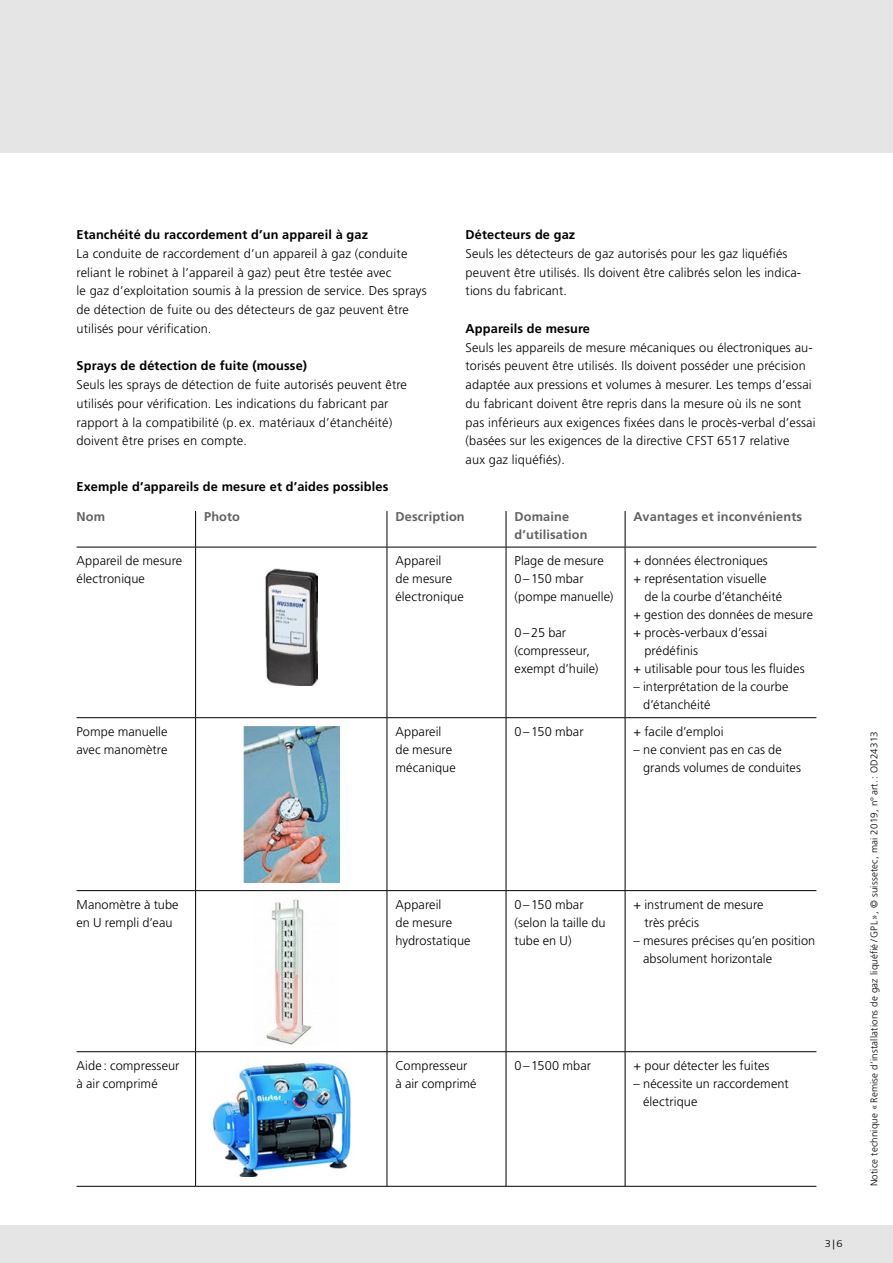
<style>
.page{position:relative;width:893px;height:1263px;background:#e5e5e5}
.page>*{position:absolute;margin:0;border:0;box-sizing:border-box;transform-origin:0 0}
.t1{font:300 12.75px/18px "Frutiger LT Std";letter-spacing:.01em;color:#000}
.t2{font:700 12.75px "Frutiger LT Std";letter-spacing:.01em;color:#000}
.t3{font:700 12.75px/18px "Frutiger LT Std";letter-spacing:.01em;color:#626261}
.t4{font:300 9.75px "Frutiger LT Std";letter-spacing:.02em;color:#000}
</style>
<div class="page">
<div style="left:0;top:153px;width:893px;height:1072px;background:#fff"></div>
<hr style="left:196px;top:890px;width:191px;height:1px;background:#000">
<hr style="left:387px;top:890px;width:119px;height:1px;background:#000">
<hr style="left:506px;top:890px;width:119px;height:1px;background:#000">
<hr style="left:625px;top:890px;width:191px;height:1px;background:#000">
<hr style="left:196px;top:1186px;width:191px;height:1px;background:#000">
<hr style="left:387px;top:1186px;width:119px;height:1px;background:#000">
<hr style="left:506px;top:1186px;width:119px;height:1px;background:#000">
<hr style="left:625px;top:1186px;width:191px;height:1px;background:#000">
<hr style="left:387px;top:717px;width:119px;height:1px;background:#000">
<hr style="left:506px;top:717px;width:119px;height:1px;background:#000">
<hr style="left:625px;top:717px;width:191px;height:1px;background:#000">
<hr style="left:387px;top:1051px;width:119px;height:1px;background:#000">
<hr style="left:506px;top:1051px;width:119px;height:1px;background:#000">
<hr style="left:625px;top:1051px;width:191px;height:1px;background:#000">
<hr style="left:77px;top:547px;width:119px;height:1px;background:#000">
<hr style="left:196px;top:547px;width:191px;height:1px;background:#000">
<hr style="left:387px;top:547px;width:119px;height:1px;background:#000">
<hr style="left:506px;top:547px;width:119px;height:1px;background:#000">
<hr style="left:625px;top:547px;width:191px;height:1px;background:#000">
<hr style="left:77px;top:717px;width:119px;height:1px;background:#000">
<hr style="left:196px;top:717px;width:191px;height:1px;background:#000">
<hr style="left:77px;top:890px;width:119px;height:1px;background:#000">
<hr style="left:77px;top:1051px;width:119px;height:1px;background:#000">
<hr style="left:196px;top:1051px;width:191px;height:1px;background:#000">
<hr style="left:77px;top:1186px;width:119px;height:1px;background:#000">
<hr style="left:195px;top:547px;width:1px;height:170px;background:#000">
<hr style="left:387px;top:547px;width:1px;height:170px;background:#000">
<hr style="left:195px;top:718px;width:1px;height:172px;background:#000">
<hr style="left:387px;top:718px;width:1px;height:172px;background:#000">
<hr style="left:195px;top:891px;width:1px;height:160px;background:#000">
<hr style="left:387px;top:891px;width:1px;height:160px;background:#000">
<hr style="left:195px;top:1052px;width:1px;height:134px;background:#000">
<hr style="left:387px;top:1052px;width:1px;height:134px;background:#000">
<hr style="left:195px;top:511px;width:1px;height:36px;background:#000">
<hr style="left:387px;top:511px;width:1px;height:36px;background:#000">
<hr style="left:506px;top:511px;width:1px;height:36px;background:#000">
<hr style="left:625px;top:511px;width:1px;height:36px;background:#000">
<hr style="left:506px;top:547px;width:1px;height:170px;background:#000">
<hr style="left:625px;top:547px;width:1px;height:170px;background:#000">
<hr style="left:506px;top:718px;width:1px;height:172px;background:#000">
<hr style="left:625px;top:718px;width:1px;height:172px;background:#000">
<hr style="left:506px;top:891px;width:1px;height:160px;background:#000">
<hr style="left:625px;top:891px;width:1px;height:160px;background:#000">
<hr style="left:506px;top:1052px;width:1px;height:134px;background:#000">
<hr style="left:625px;top:1052px;width:1px;height:134px;background:#000">
<img style="left:265px;top:569px;width:52px;height:117px">
<img style="left:243px;top:726px;width:96px;height:156px">
<img style="left:266px;top:899px;width:46px;height:146px">
<img style="left:209px;top:1063px;width:142px;height:113px">
<p class="t2" style="left:77px;top:227px;width:293px">Etanchéité du raccordement d’un appareil à gaz</p>
<p class="t1" style="left:77px;top:244px;width:352px;line-height:18.8px">La conduite de raccordement d’un appareil à gaz (conduite reliant le robinet à l’appareil à gaz) peut être testée avec<br>le gaz d’exploitation soumis à la pression de service. Des sprays de détection de fuite ou des détecteurs de gaz peuvent être utilisés pour vérification.</p>
<p class="t2" style="left:77px;top:359px;width:232px">Sprays de détection de fuite (mousse)</p>
<p class="t1" style="left:77px;top:376px;width:332px;line-height:18.8px">Seuls les sprays de détection de fuite autorisés peuvent être utilisés pour vérification. Les indications du fabricant par rapport à la compatibilité (p. ex. matériaux d’étanchéité) doivent être prises en compte.</p>
<p class="t2" style="left:77px;top:479px;width:313px">Exemple d’appareils de mesure et d’aides possibles</p>
<p class="t2" style="left:466px;top:227px;width:111px">Détecteurs de gaz</p>
<p class="t1" style="left:466px;top:244px;width:337px;line-height:18.8px">Seuls les détecteurs de gaz autorisés pour les gaz liquéfiés peuvent être utilisés. Ils doivent être calibrés selon les indica&shy;tions du fabricant.</p>
<p class="t2" style="left:466px;top:321px;width:126px">Appareils de mesure</p>
<p class="t1" style="left:466px;top:338px;width:351px;line-height:18.8px">Seuls les appareils de mesure mécaniques ou électroniques au&shy;torisés peuvent être utilisés. Ils doivent posséder une précision adaptée aux pressions et volumes à mesurer. Les temps d’essai du fabricant doivent être repris dans la mesure où ils ne sont pas inférieurs aux exigences fixées dans le procès-verbal d’essai (basées sur les exigences de la directive CFST 6517 relative<br>aux gaz liquéfiés).</p>
<p class="t3" style="left:77px;top:507px;width:30px">Nom</p>
<p class="t3" style="left:204px;top:507px;width:37px">Photo</p>
<p class="t3" style="left:395px;top:507px;width:71px">Description</p>
<p class="t3" style="left:514px;top:507px;width:75px">Domaine d’utilisation</p>
<p class="t3" style="left:634px;top:507px;width:170px">Avantages et inconvénients</p>
<p class="t1" style="left:77px;top:552px;width:107px">Appareil de mesure électronique</p>
<p class="t1" style="left:395px;top:552px;width:70px">Appareil<br>de mesure électronique</p>
<p class="t1" style="left:514px;top:552px;width:100px">Plage de mesure<br>0–150 mbar (pompe manuelle)</p>
<p class="t1" style="left:514px;top:624px;width:85px">0–25 bar (compresseur, exempt d’huile)</p>
<p class="t1" style="left:634px;top:552px;width:136px">+ données électroniques</p>
<p class="t1" style="left:634px;top:570px;width:134px">+ représentation visuelle</p>
<p class="t1" style="left:644px;top:588px;width:139px">de la courbe d’étanchéité</p>
<p class="t1" style="left:634px;top:606px;width:181px">+ gestion des données de mesure</p>
<p class="t1" style="left:634px;top:624px;width:135px">+ procès-verbaux d’essai</p>
<p class="t1" style="left:644px;top:642px;width:55px">prédéfinis</p>
<p class="t1" style="left:634px;top:660px;width:173px">+ utilisable pour tous les fluides</p>
<p class="t1" style="left:643px;top:678px;width:147px;text-indent:-10px">– interprétation de la courbe d’étanchéité</p>
<p class="t1" style="left:77px;top:722px;width:93px">Pompe manuelle avec manomètre</p>
<p class="t1" style="left:395px;top:722px;width:62px">Appareil de mesure mécanique</p>
<p class="t1" style="left:514px;top:722px;width:71px">0–150 mbar</p>
<p class="t1" style="left:634px;top:722px;width:91px">+ facile d’emploi</p>
<p class="t1" style="left:643px;top:740px;width:159px;text-indent:-10px">– ne convient pas en cas de grands volumes de conduites</p>
<p class="t1" style="left:77px;top:895px;width:104px">Manomètre à tube en U rempli d’eau</p>
<p class="t1" style="left:395px;top:895px;width:77px">Appareil<br>de mesure hydrostatique</p>
<p class="t1" style="left:515px;top:895px;width:93px">0–150 mbar (selon la taille du tube en U)</p>
<p class="t1" style="left:644px;top:895px;width:121px;text-indent:-11px">+ instrument de mesure très précis</p>
<p class="t1" style="left:643px;top:931px;width:174px;text-indent:-10px">– mesures précises qu’en position absolument horizontale</p>
<p class="t1" style="left:77px;top:1056px;width:104px">Aide : compresseur à air comprimé</p>
<p class="t1" style="left:395px;top:1056px;width:83px">Compresseur à air comprimé</p>
<p class="t1" style="left:515px;top:1056px;width:78px">0–1500 mbar</p>
<p class="t1" style="left:634px;top:1056px;width:137px">+ pour détecter les fuites</p>
<p class="t1" style="left:643px;top:1074px;width:147px;text-indent:-10px">– nécessite un raccordement électrique</p>
<p class="t4" style="left:869px;top:1186px;width:457px;rotate:-90deg">Notice technique « Remise d’installations de gaz liquéfié /GPL », © suissetec, mai 2019, n° art. : OD24313</p>
</div>
